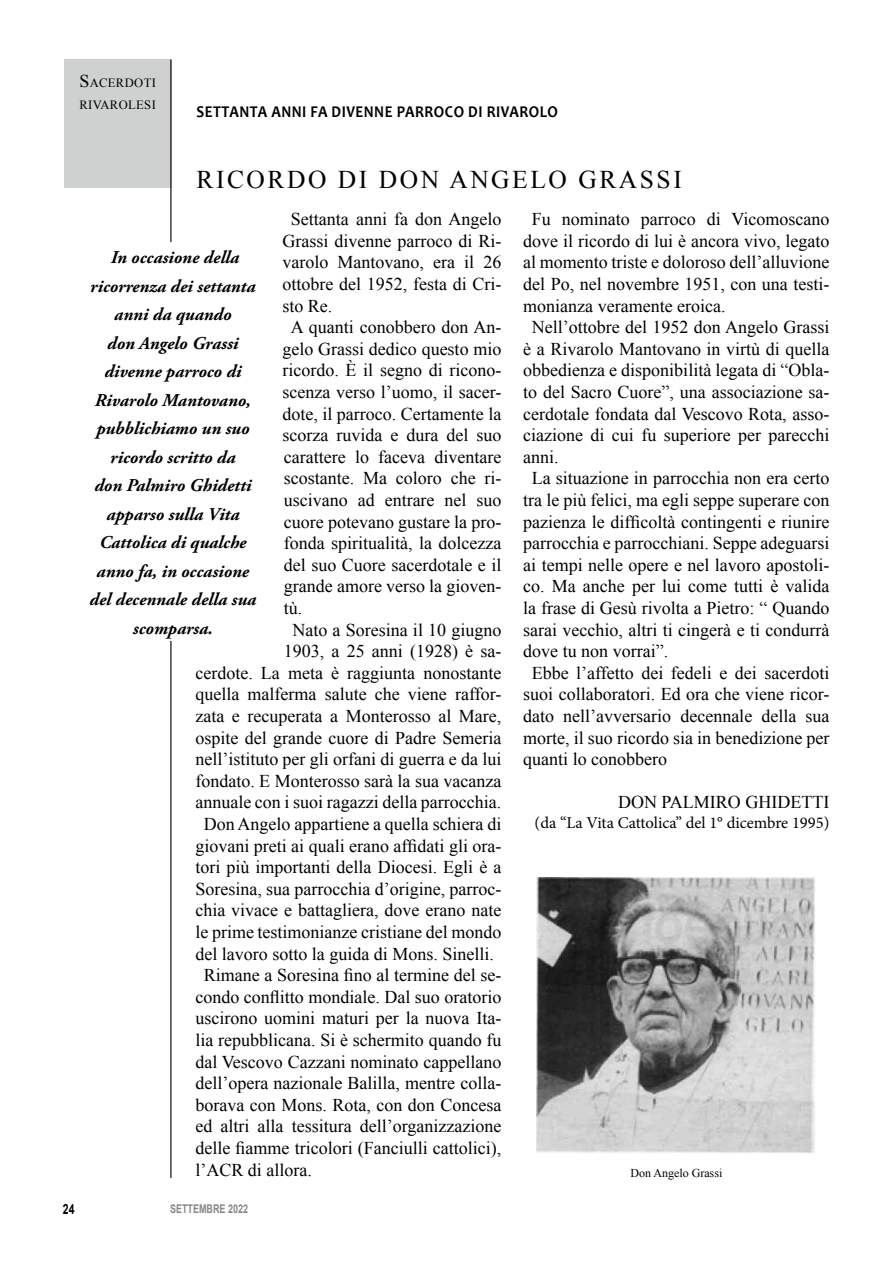
<style>
.page{position:relative;width:893px;height:1263px;background:#fff}
.page>*{position:absolute;margin:0;border:0;box-sizing:border-box;transform-origin:0 0}
.t1{font:25.5px "Times New Roman";color:#000}
.t2{font:18px "Times New Roman";color:#000}
.t3{font:italic 700 18px/28.5px "Adobe Garamond Pro";color:#000;text-align:center}
.t4{font:700 16.5px "Candara";letter-spacing:.03em;color:#000;scale:.91 1}
.t5{font:16.5px "Minion Pro";color:#000}
.t6{font:700 13.95px "Arial";color:#000;scale:.75 1}
.t7{font:12.6px/21.6px "Times New Roman";letter-spacing:.03em;color:#000}
.t8{font:12px "Times New Roman";color:#000}
.t9{font:700 12px "Arial";color:#878786;scale:.75 1}
.s1{font-size:18px}
</style>
<div class="page">
<div style="left:64px;top:60px;width:107px;height:128px;background:#cfd0d0"></div>
<hr style="left:170px;top:60px;width:1px;height:1118px;background:#000">
<div style="left:85px;top:242px;width:176px;height:399px;background:#fff"></div>
<img style="left:537px;top:877px;width:278px;height:276px">
<p class="t7" style="left:79px;top:72px;width:78px"><span class="s1">S</span> ACERDOTI<br>RIVAROLESI</p>
<p class="t4" style="left:196px;top:101px;width:399px">SETTANTA ANNI FA DIVENNE PARROCO DI RIVAROLO</p>
<h1 class="t1" style="left:196px;top:162px;width:20px">RICORDO</h1>
<h1 class="t1" style="left:338px;top:162px;width:62px">DI DON</h1>
<h1 class="t1" style="left:449px;top:162px;width:82px">ANGELO</h1>
<h1 class="t1" style="left:578px;top:162px;width:39px">GRASSI</h1>
<p class="t2" style="left:291px;top:207px;width:212px">Settanta anni fa don Angelo</p>
<p class="t2" style="left:282px;top:229px;width:221px">Grassi divenne parroco di Ri-</p>
<p class="t2" style="left:282px;top:250px;width:221px">varolo Mantovano, era il 26</p>
<p class="t2" style="left:282px;top:272px;width:221px">ottobre del 1952, festa di Cri-</p>
<p class="t2" style="left:282px;top:293px;width:52px">sto Re.</p>
<p class="t2" style="left:291px;top:315px;width:212px">A quanti conobbero don An-</p>
<p class="t2" style="left:282px;top:337px;width:220px">gelo Grassi dedico questo mio</p>
<p class="t2" style="left:282px;top:358px;width:221px">ricordo. È il segno di ricono-</p>
<p class="t2" style="left:282px;top:380px;width:221px">scenza verso l’uomo, il sacer-</p>
<p class="t2" style="left:282px;top:401px;width:221px">dote, il parroco. Certamente la</p>
<p class="t2" style="left:282px;top:423px;width:220px">scorza ruvida e dura del suo</p>
<p class="t2" style="left:284px;top:445px;width:219px">carattere lo faceva diventare</p>
<p class="t2" style="left:284px;top:466px;width:219px">scostante. Ma coloro che ri-</p>
<p class="t2" style="left:284px;top:488px;width:219px">uscivano ad entrare nel suo</p>
<p class="t2" style="left:284px;top:509px;width:219px">cuore potevano gustare la pro-</p>
<p class="t2" style="left:284px;top:531px;width:219px">fonda spiritualità, la dolcezza</p>
<p class="t2" style="left:284px;top:553px;width:219px">del suo Cuore sacerdotale e il</p>
<p class="t2" style="left:284px;top:574px;width:219px">grande amore verso la gioven-</p>
<p class="t2" style="left:284px;top:596px;width:20px">tù.</p>
<p class="t2" style="left:292px;top:617px;width:210px">Nato a Soresina il 10 giugno</p>
<p class="t2" style="left:284px;top:639px;width:219px">1903, a 25 anni (1928) è sa-</p>
<p class="t2" style="left:195px;top:661px;width:308px">cerdote. La meta è raggiunta nonostante</p>
<p class="t2" style="left:195px;top:682px;width:307px">quella malferma salute che viene raffor-</p>
<p class="t2" style="left:195px;top:704px;width:308px">zata e recuperata a Monterosso al Mare,</p>
<p class="t2" style="left:195px;top:725px;width:308px">ospite del grande cuore di Padre Semeria</p>
<p class="t2" style="left:195px;top:747px;width:308px">nell’istituto per gli orfani di guerra e da lui</p>
<p class="t2" style="left:195px;top:769px;width:307px">fondato. E Monterosso sarà la sua vacanza</p>
<p class="t2" style="left:195px;top:790px;width:308px">annuale con i suoi ragazzi della parrocchia.</p>
<p class="t2" style="left:204px;top:812px;width:299px">Don Angelo appartiene a quella schiera di</p>
<p class="t2" style="left:195px;top:833px;width:308px">giovani preti ai quali erano affidati gli ora-</p>
<p class="t2" style="left:195px;top:855px;width:308px">tori più importanti della Diocesi. Egli è a</p>
<p class="t2" style="left:195px;top:877px;width:308px">Soresina, sua parrocchia d’origine, parroc-</p>
<p class="t2" style="left:195px;top:898px;width:308px">chia vivace e battagliera, dove erano nate</p>
<p class="t2" style="left:195px;top:920px;width:308px">le prime testimonianze cristiane del mondo</p>
<p class="t2" style="left:195px;top:941px;width:300px">del lavoro sotto la guida di Mons. Sinelli.</p>
<p class="t2" style="left:204px;top:963px;width:299px">Rimane a Soresina fino al termine del se-</p>
<p class="t2" style="left:195px;top:985px;width:307px">condo conflitto mondiale. Dal suo oratorio</p>
<p class="t2" style="left:195px;top:1006px;width:308px">uscirono uomini maturi per la nuova Ita-</p>
<p class="t2" style="left:195px;top:1028px;width:308px">lia repubblicana. Si è schermito quando fu</p>
<p class="t2" style="left:195px;top:1049px;width:308px">dal Vescovo Cazzani nominato cappellano</p>
<p class="t2" style="left:195px;top:1071px;width:307px">dell’opera nazionale Balilla, mentre colla-</p>
<p class="t2" style="left:195px;top:1093px;width:307px">borava con Mons. Rota, con don Concesa</p>
<p class="t2" style="left:195px;top:1114px;width:308px">ed altri alla tessitura dell’organizzazione</p>
<p class="t2" style="left:195px;top:1136px;width:308px">delle fiamme tricolori (Fanciulli cattolici),</p>
<p class="t2" style="left:195px;top:1157px;width:118px">l’ACR di allora.</p>
<p class="t3" style="left:90px;top:243px;width:168px">In occasione della ricorrenza dei settanta anni da quando<br>don Angelo Grassi divenne parroco di<br>Rivarolo Mantovano, pubblichiamo un suo ricordo scritto da<br>don Palmiro Ghidetti apparso sulla Vita<br>Cattolica di qualche anno fa, in occasione del decennale della sua scomparsa.</p>
<p class="t6" style="left:63px;top:1200px;width:17px">24</p>
<p class="t9" style="left:170px;top:1201px;width:106px">SETTEMBRE 2022</p>
<p class="t2" style="left:532px;top:207px;width:299px">Fu nominato parroco di Vicomoscano</p>
<p class="t2" style="left:523px;top:229px;width:308px">dove il ricordo di lui è ancora vivo, legato</p>
<p class="t2" style="left:523px;top:250px;width:308px">al momento triste e doloroso dell’alluvione</p>
<p class="t2" style="left:523px;top:272px;width:308px">del Po, nel novembre 1951, con una testi-</p>
<p class="t2" style="left:523px;top:293px;width:204px">monianza veramente eroica.</p>
<p class="t2" style="left:532px;top:315px;width:299px">Nell’ottobre del 1952 don Angelo Grassi</p>
<p class="t2" style="left:523px;top:337px;width:308px">è a Rivarolo Mantovano in virtù di quella</p>
<p class="t2" style="left:523px;top:358px;width:308px">obbedienza e disponibilità legata di “Obla-</p>
<p class="t2" style="left:523px;top:380px;width:308px">to del Sacro Cuore”, una associazione sa-</p>
<p class="t2" style="left:523px;top:401px;width:308px">cerdotale fondata dal Vescovo Rota, asso-</p>
<p class="t2" style="left:523px;top:423px;width:308px">ciazione di cui fu superiore per parecchi</p>
<p class="t2" style="left:523px;top:445px;width:37px">anni.</p>
<p class="t2" style="left:532px;top:466px;width:299px">La situazione in parrocchia non era certo</p>
<p class="t2" style="left:523px;top:488px;width:308px">tra le più felici, ma egli seppe superare con</p>
<p class="t2" style="left:523px;top:509px;width:308px">pazienza le difficoltà contingenti e riunire</p>
<p class="t2" style="left:523px;top:531px;width:308px">parrocchia e parrocchiani. Seppe adeguarsi</p>
<p class="t2" style="left:523px;top:553px;width:308px">ai tempi nelle opere e nel lavoro apostoli-</p>
<p class="t2" style="left:523px;top:574px;width:308px">co. Ma anche per lui come tutti è valida</p>
<p class="t2" style="left:523px;top:596px;width:308px">la frase di Gesù rivolta a Pietro: “ Quando</p>
<p class="t2" style="left:523px;top:617px;width:308px">sarai vecchio, altri ti cingerà e ti condurrà</p>
<p class="t2" style="left:523px;top:639px;width:146px">dove tu non vorrai”.</p>
<p class="t2" style="left:532px;top:661px;width:299px">Ebbe l’affetto dei fedeli e dei sacerdoti</p>
<p class="t2" style="left:523px;top:682px;width:308px">suoi collaboratori. Ed ora che viene ricor-</p>
<p class="t2" style="left:523px;top:704px;width:308px">dato nell’avversario decennale della sua</p>
<p class="t2" style="left:523px;top:725px;width:308px">morte, il suo ricordo sia in benedizione per</p>
<p class="t2" style="left:523px;top:747px;width:145px">quanti lo conobbero</p>
<p class="t2" style="left:618px;top:790px;width:213px">DON PALMIRO GHIDETTI</p>
<p class="t5" style="left:535px;top:812px;width:296px">(da “La Vita Cattolica” del 1° dicembre 1995)</p>
<p class="t8" style="left:630px;top:1165px;width:93px">Don Angelo Grassi</p>
</div>
